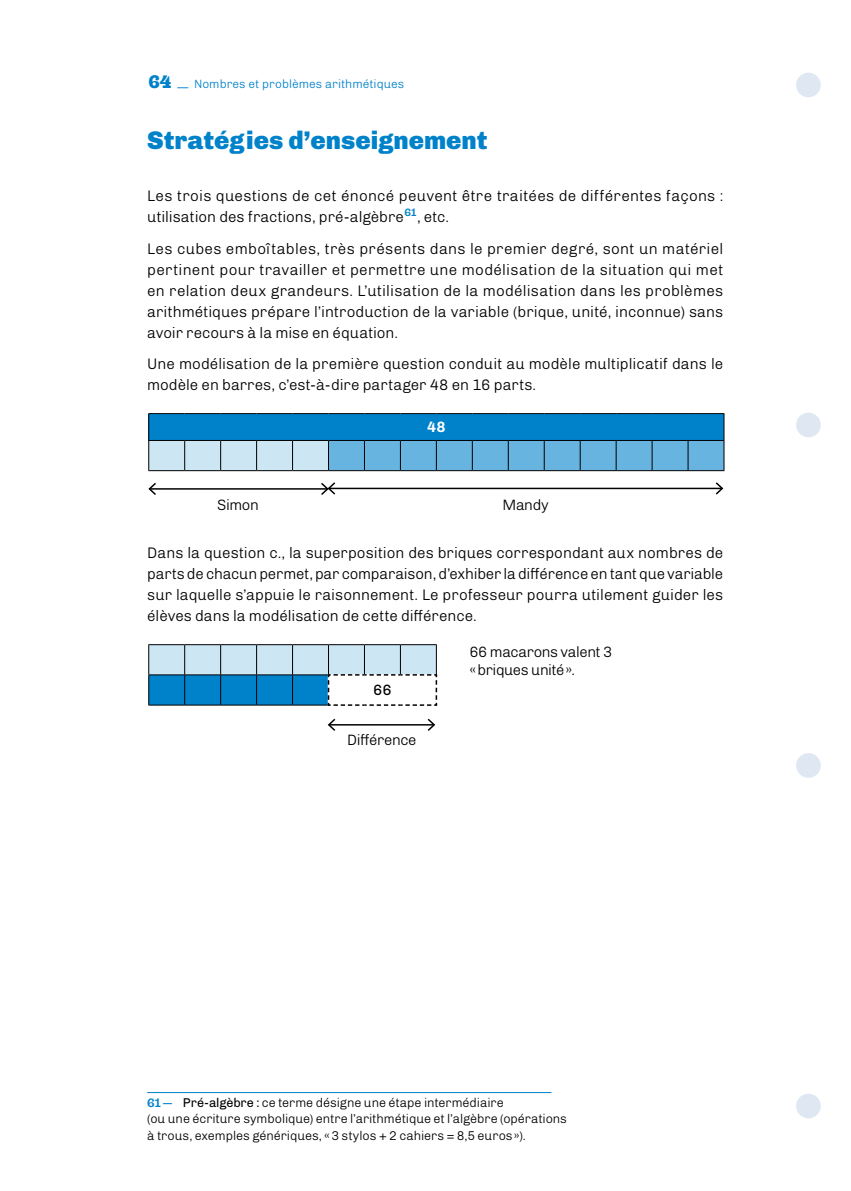
<style>
.page{position:relative;width:851px;height:1191px;background:#fff}
.page>*{position:absolute;margin:0;border:0;box-sizing:border-box;transform-origin:0 0}
.t1{font:900 25.5px "Chivo";color:#0082ca}
.t2{font:300 15.3px/21px "Chivo";color:#000}
.t3{font:300 15px/18px "Chivo";letter-spacing:-.025em;color:#000}
.t4{font:700 15px "Chivo";color:#fff}
.t5{font:15px "Chivo";color:#000}
.t6{font:300 12.75px/16.5px "Chivo";letter-spacing:-.005em;color:#000}
.t7{font:300 12px "Chivo";color:#0082ca}
.s1{font-family:"Hernandez Niu W00";font-weight:800;font-size:18px}
.s2{font-family:"Hernandez Niu W00";font-weight:700;font-size:12px;color:#0082ca}
.s3{font-weight:400}
</style>
<div class="page">
<hr style="left:148px;top:413px;width:37px;height:1px;background:#000">
<hr style="left:185px;top:413px;width:35px;height:1px;background:#000">
<hr style="left:220px;top:413px;width:36px;height:1px;background:#000">
<hr style="left:256px;top:413px;width:36px;height:1px;background:#000">
<hr style="left:292px;top:413px;width:36px;height:1px;background:#000">
<hr style="left:328px;top:413px;width:36px;height:1px;background:#000">
<hr style="left:364px;top:413px;width:36px;height:1px;background:#000">
<hr style="left:400px;top:413px;width:36px;height:1px;background:#000">
<hr style="left:436px;top:413px;width:36px;height:1px;background:#000">
<hr style="left:472px;top:413px;width:36px;height:1px;background:#000">
<hr style="left:508px;top:413px;width:36px;height:1px;background:#000">
<hr style="left:544px;top:413px;width:36px;height:1px;background:#000">
<hr style="left:580px;top:413px;width:36px;height:1px;background:#000">
<hr style="left:616px;top:413px;width:36px;height:1px;background:#000">
<hr style="left:652px;top:413px;width:36px;height:1px;background:#000">
<hr style="left:688px;top:413px;width:36px;height:1px;background:#000">
<svg style="left:148px;top:414px;width:576px;height:56px"></svg>
<hr style="left:148px;top:470px;width:37px;height:1px;background:#000">
<hr style="left:185px;top:470px;width:35px;height:1px;background:#000">
<hr style="left:220px;top:470px;width:36px;height:1px;background:#000">
<hr style="left:256px;top:470px;width:36px;height:1px;background:#000">
<hr style="left:292px;top:470px;width:36px;height:1px;background:#000">
<hr style="left:328px;top:470px;width:36px;height:1px;background:#000">
<hr style="left:364px;top:470px;width:36px;height:1px;background:#000">
<hr style="left:400px;top:470px;width:36px;height:1px;background:#000">
<hr style="left:436px;top:470px;width:36px;height:1px;background:#000">
<hr style="left:472px;top:470px;width:36px;height:1px;background:#000">
<hr style="left:508px;top:470px;width:36px;height:1px;background:#000">
<hr style="left:544px;top:470px;width:36px;height:1px;background:#000">
<hr style="left:580px;top:470px;width:36px;height:1px;background:#000">
<hr style="left:616px;top:470px;width:36px;height:1px;background:#000">
<hr style="left:652px;top:470px;width:36px;height:1px;background:#000">
<hr style="left:688px;top:470px;width:36px;height:1px;background:#000">
<svg style="left:148px;top:644px;width:290px;height:62px"></svg>
<hr style="left:147px;top:1092px;width:404px;height:1px;background:#0082ca">
<hr style="left:149px;top:488px;width:178px;height:1px;background:#020203">
<svg style="left:148px;top:483px;width:10px;height:12px"></svg>
<hr style="left:329px;top:488px;width:393px;height:1px;background:#020203">
<svg style="left:319px;top:482px;width:18px;height:13px"></svg>
<svg style="left:714px;top:482px;width:10px;height:13px"></svg>
<hr style="left:329px;top:724px;width:105px;height:1px;background:#020203">
<svg style="left:327px;top:718px;width:10px;height:13px"></svg>
<svg style="left:426px;top:718px;width:10px;height:13px"></svg>
<div style="left:796px;top:73px;width:24px;height:24px;background:#dfe8f2;border-radius:50%"></div>
<div style="left:796px;top:412px;width:24px;height:25px;background:#dfe8f2;border-radius:50%"></div>
<div style="left:796px;top:753px;width:24px;height:25px;background:#dfe8f2;border-radius:50%"></div>
<div style="left:796px;top:1093px;width:24px;height:25px;background:#dfe8f2;border-radius:50%"></div>
<p class="t7" style="left:148px;top:75px;width:257px"><span class="s1">64</span> — Nombres et problèmes arithmétiques</p>
<h1 class="t1" style="left:147px;top:119px;width:342px">Stratégies d’enseignement</h1>
<p class="t2" style="left:147px;top:184px;width:577px">Les trois questions de cet énoncé peuvent être traitées de différentes façons : utilisation des fractions, pré-algèbre<sup>61</sup>, etc.</p>
<p class="t2" style="left:147px;top:237px;width:577px;text-align:justify">Les cubes emboîtables, très présents dans le premier degré, sont un matériel pertinent pour travailler et permettre une modélisation de la situation qui met en relation deux grandeurs. L’utilisation de la modélisation dans les problèmes arithmétiques prépare l’introduction de la variable (brique, unité, inconnue) sans avoir recours à la mise en équation.</p>
<p class="t2" style="left:147px;top:352px;width:577px">Une modélisation de la première question conduit au modèle multiplicatif dans le modèle en barres, c’est-à-dire partager 48 en 16 parts.</p>
<p class="t4" style="left:427px;top:415px;width:20px">48</p>
<p class="t3" style="left:217px;top:494px;width:43px">Simon</p>
<p class="t3" style="left:502px;top:494px;width:48px">Mandy</p>
<p class="t2" style="left:147px;top:541px;width:577px;text-align:justify">Dans la question c., la superposition des briques correspondant aux nombres de parts de chacun permet, par comparaison, d’exhiber la différence en tant que variable sur laquelle s’appuie le raisonnement. Le professeur pourra utilement guider les élèves dans la modélisation de cette différence.</p>
<p class="t5" style="left:373px;top:678px;width:20px">66</p>
<p class="t3" style="left:347px;top:730px;width:71px">Différence</p>
<p class="t3" style="left:469px;top:641px;width:144px">66 macarons valent 3 « briques unité ».</p>
<p class="t6" style="left:147px;top:1093px;width:421px"><span class="s2">61 —</span> <span class="s3">Pré-algèbre :</span> ce terme désigne une étape intermédiaire<br>(ou une écriture symbolique) entre l’arithmétique et l’algèbre (opérations à trous, exemples génériques, « 3 stylos + 2 cahiers = 8,5 euros »).</p>
</div>
